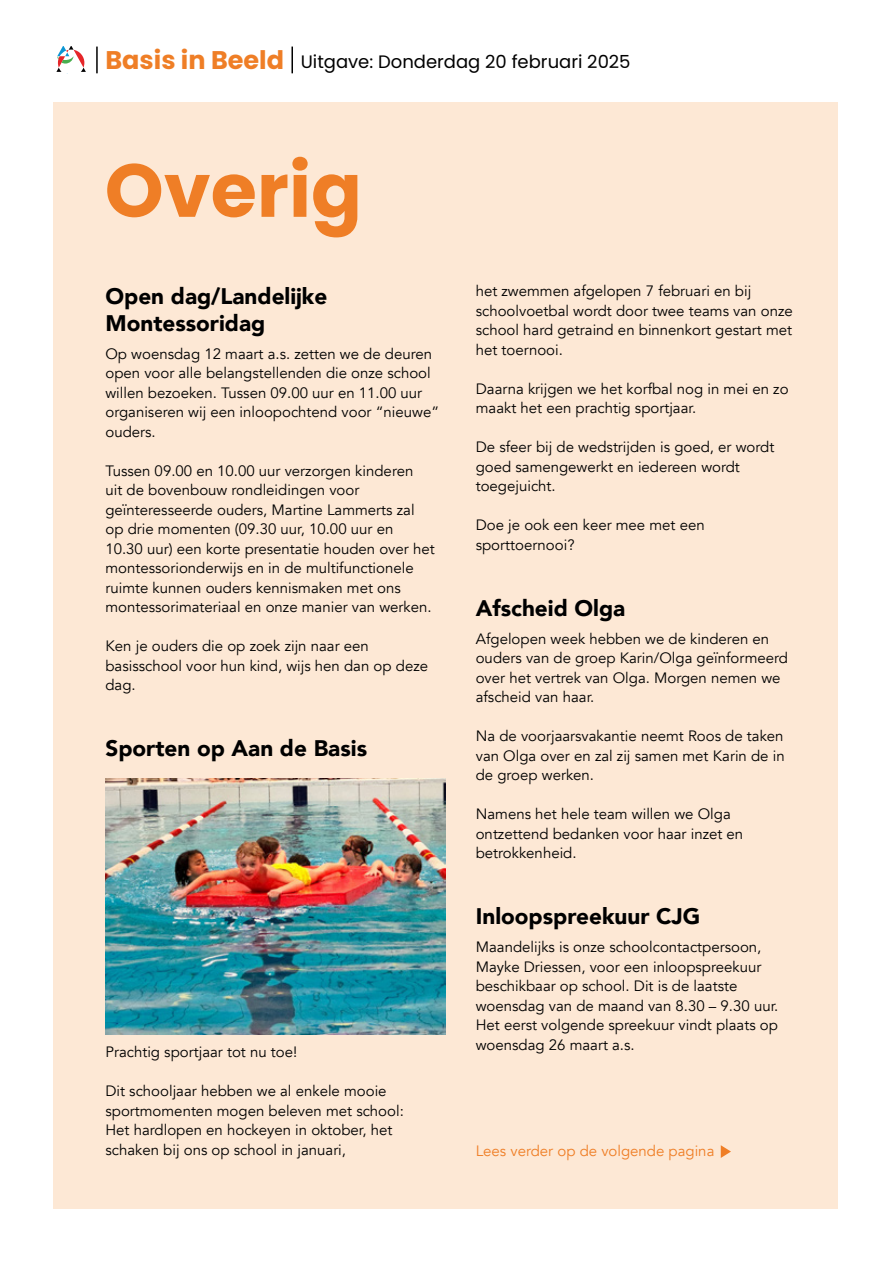
<style>
.page{position:relative;width:893px;height:1263px;background:#fff}
.page>*{position:absolute;margin:0;border:0;box-sizing:border-box;transform-origin:0 0}
.t1{font:700 75px "Poppins";color:#ef7e26}
.t2{font:900 22.5px/27px "Avenir";color:#000}
.t3{font:18px "Poppins";color:#000}
.t4{font:15px/19.5px "Avenir";color:#000}
.t5{font:15px "Avenir";color:#ef7e26}
.s1{font-weight:700;font-size:25.5px;color:#ef7e26}
</style>
<div class="page">
<div style="left:53px;top:102px;width:785px;height:1107px;background:#fde8d5"></div>
<svg style="left:56px;top:47px;width:30px;height:25px"></svg>
<hr style="left:96px;top:47px;width:2px;height:26px;background:#000">
<hr style="left:291px;top:47px;width:2px;height:26px;background:#000">
<img style="left:105px;top:779px;width:341px;height:255px">
<svg style="left:721px;top:1145px;width:10px;height:13px"></svg>
<p class="t3" style="left:105px;top:51px;width:527px"><span class="s1">Basis in Beeld</span> Uitgave: Donderdag 20 februari 2025</p>
<h1 class="t1" style="left:105px;top:147px;width:259px">Overig</h1>
<h2 class="t2" style="left:105px;top:282px;width:223px">Open dag/Landelijke<br>Montessoridag</h2>
<p class="t4" style="left:105px;top:344px;width:335px">Op woensdag 12 maart a.s. zetten we de deuren open voor alle belangstellenden die onze school willen bezoeken. Tussen 09.00 uur en 11.00 uur organiseren wij een inloopochtend voor “nieuwe” ouders.</p>
<p class="t4" style="left:105px;top:461px;width:331px">Tussen 09.00 en 10.00 uur verzorgen kinderen<br>uit de bovenbouw rondleidingen voor geïnteresseerde ouders, Martine Lammerts zal op drie momenten (09.30 uur, 10.00 uur en<br>10.30 uur) een korte presentatie houden over het montessorionderwijs en in de multifunctionele ruimte kunnen ouders kennismaken met ons montessorimateriaal en onze manier van werken.</p>
<p class="t4" style="left:105px;top:637px;width:324px">Ken je ouders die op zoek zijn naar een basisschool voor hun kind, wijs hen dan op deze dag.</p>
<h2 class="t2" style="left:105px;top:734px;width:263px">Sporten op Aan de Basis</h2>
<p class="t4" style="left:105px;top:1043px;width:193px">Prachtig sportjaar tot nu toe!</p>
<p class="t4" style="left:105px;top:1082px;width:300px">Dit schooljaar hebben we al enkele mooie sportmomenten mogen beleven met school:<br>Het hardlopen en hockeyen in oktober, het schaken bij ons op school in januari,</p>
<p class="t4" style="left:476px;top:282px;width:318px">het zwemmen afgelopen 7 februari en bij schoolvoetbal wordt door twee teams van onze school hard getraind en binnenkort gestart met het toernooi.</p>
<p class="t4" style="left:476px;top:379px;width:314px">Daarna krijgen we het korfbal nog in mei en zo maakt het een prachtig sportjaar.</p>
<p class="t4" style="left:476px;top:438px;width:300px">De sfeer bij de wedstrijden is goed, er wordt goed samengewerkt en iedereen wordt toegejuicht.</p>
<p class="t4" style="left:476px;top:516px;width:230px">Doe je ook een keer mee met een sporttoernooi?</p>
<h2 class="t2" style="left:476px;top:594px;width:151px">Afscheid Olga</h2>
<p class="t4" style="left:476px;top:629px;width:314px">Afgelopen week hebben we de kinderen en ouders van de groep Karin/Olga geïnformeerd over het vertrek van Olga. Morgen nemen we afscheid van haar.</p>
<p class="t4" style="left:476px;top:727px;width:310px;text-align:justify">Na de voorjaarsvakantie neemt Roos de taken van Olga over en zal zij samen met Karin de in de groep werken.</p>
<p class="t4" style="left:476px;top:805px;width:269px">Namens het hele team willen we Olga ontzettend bedanken voor haar inzet en betrokkenheid.</p>
<h2 class="t2" style="left:476px;top:902px;width:226px">Inloopspreekuur CJG</h2>
<p class="t4" style="left:476px;top:938px;width:304px">Maandelijks is onze schoolcontactpersoon, Mayke Driessen, voor een inloopspreekuur beschikbaar op school. Dit is de laatste woensdag van de maand van 8.30 – 9.30 uur.<br>Het eerst volgende spreekuur vindt plaats op woensdag 26 maart a.s.</p>
<p class="t5" style="left:476px;top:1142px;width:240px">Lees verder op de volgende pagina</p>
</div>
